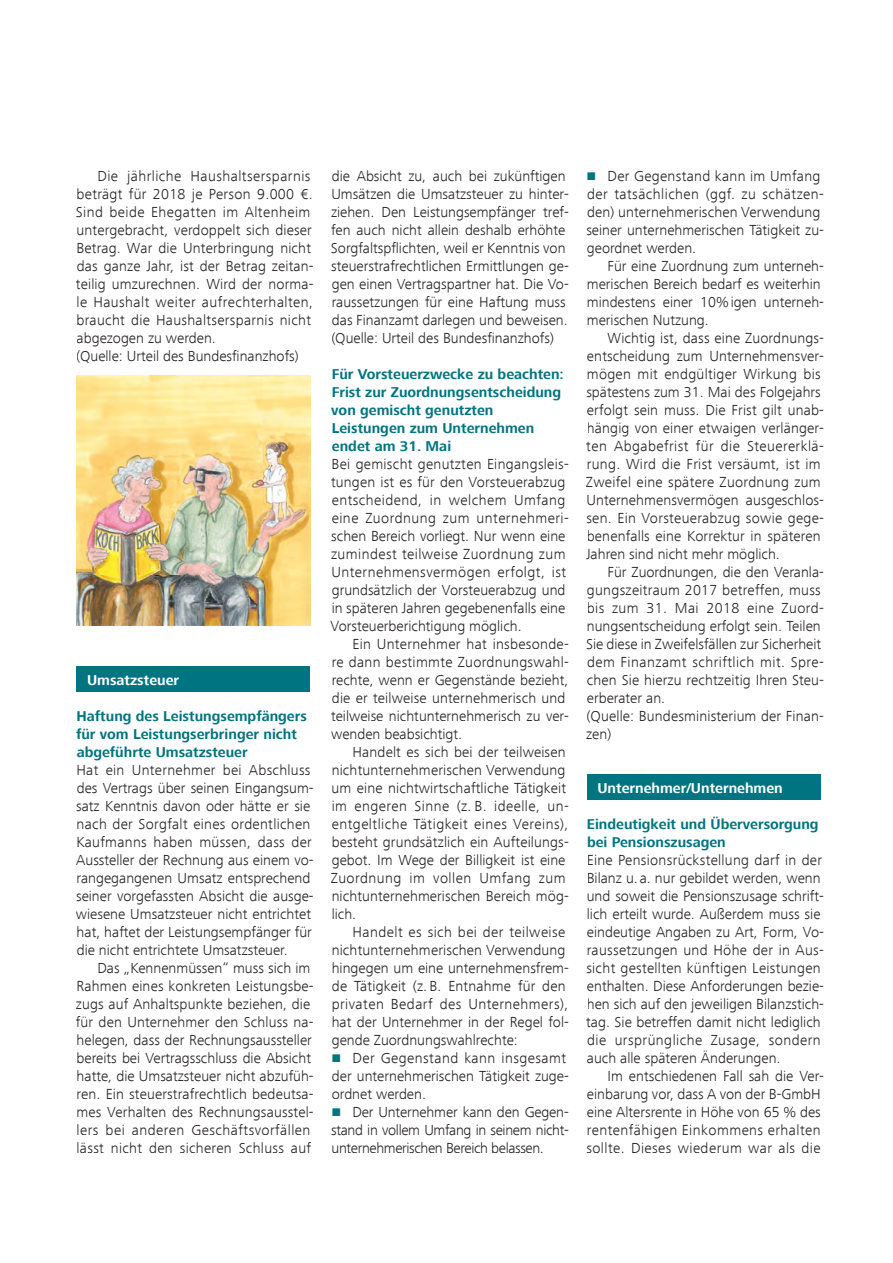
<style>
.page{position:relative;width:893px;height:1263px;background:#fff}
.page>*{position:absolute;margin:0;border:0;box-sizing:border-box;transform-origin:0 0}
.t1{font:300 15px/18px "Frutiger Next Com";letter-spacing:.005em;color:#231f20}
.t2{font:700 14.7px/18px "Frutiger Next Com";color:#007480}
.t3{font:700 14.7px "Frutiger Next Com";color:#fff}
.s1{color:#007480}
</style>
<div class="page">
<div style="left:77px;top:667px;width:233px;height:25px;background:#007480"></div>
<div style="left:587px;top:775px;width:234px;height:25px;background:#007480"></div>
<img style="left:77px;top:375px;width:233px;height:250px">
<p class="t1" style="left:76px;top:167px;width:239px;text-indent:22px">Die jährliche Haushaltsersparnis beträgt für 2018 je Person 9.000 €.<br>Sind beide Ehegatten im Altenheim untergebracht, verdoppelt sich dieser Betrag. War die Unterbringung nicht das ganze Jahr, ist der Betrag zeitan&shy;teilig umzurechnen. Wird der norma&shy;le Haushalt weiter aufrechterhalten, braucht die Haushaltsersparnis nicht abgezogen zu werden.<br>(Quelle: Urteil des Bundesfinanzhofs)</p>
<p class="t3" style="left:87px;top:671px;width:94px">Umsatzsteuer</p>
<p class="t2" style="left:76px;top:707px;width:232px">Haftung des Leistungsempfängers für vom Leistungserbringer nicht abgeführte Umsatzsteuer</p>
<p class="t1" style="left:76px;top:761px;width:239px">Hat ein Unternehmer bei Abschluss des Vertrags über seinen Eingangsum&shy;satz Kenntnis davon oder hätte er sie nach der Sorgfalt eines ordentlichen Kaufmanns haben müssen, dass der Aussteller der Rechnung aus einem vo&shy;rangegangenen Umsatz entsprechend seiner vorgefassten Absicht die ausge&shy;wiesene Umsatzsteuer nicht entrichtet hat, haftet der Leistungsempfänger für die nicht entrichtete Umsatzsteuer.</p>
<p class="t1" style="left:76px;top:959px;width:239px;text-indent:22px">Das „Kennenmüssen“ muss sich im Rahmen eines konkreten Leistungsbe&shy;zugs auf Anhaltspunkte beziehen, die für den Unternehmer den Schluss na&shy;helegen, dass der Rechnungsaussteller bereits bei Vertragsschluss die Absicht hatte, die Umsatzsteuer nicht abzufüh&shy;ren. Ein steuerstrafrechtlich bedeutsa&shy;mes Verhalten des Rechnungsausstel&shy;lers bei anderen Geschäftsvorfällen lässt nicht den sicheren Schluss auf</p>
<p class="t1" style="left:331px;top:167px;width:239px">die Absicht zu, auch bei zukünftigen Umsätzen die Umsatzsteuer zu hinter&shy;ziehen. Den Leistungsempfänger tref&shy;fen auch nicht allein deshalb erhöhte Sorgfaltspflichten, weil er Kenntnis von steuerstrafrechtlichen Ermittlungen ge&shy;gen einen Vertragspartner hat. Die Vo&shy;raussetzungen für eine Haftung muss das Finanzamt darlegen und beweisen. (Quelle: Urteil des Bundesfinanzhofs)</p>
<p class="t2" style="left:331px;top:365px;width:234px">Für Vorsteuerzwecke zu beachten:<br>Frist zur Zuordnungsentscheidung von gemischt genutzten<br>Leistungen zum Unternehmen endet am 31. Mai</p>
<p class="t1" style="left:330px;top:455px;width:240px">Bei gemischt genutzten Eingangsleis&shy;tungen ist es für den Vorsteuerabzug entscheidend, in welchem Umfang eine Zuordnung zum unternehmeri&shy;schen Bereich vorliegt. Nur wenn eine zumindest teilweise Zuordnung zum Unternehmensvermögen erfolgt, ist grundsätzlich der Vorsteuerabzug und in späteren Jahren gegebenenfalls eine Vorsteuerberichtigung möglich.</p>
<p class="t1" style="left:331px;top:635px;width:239px;text-indent:21px">Ein Unternehmer hat insbesonde&shy;re dann bestimmte Zuordnungswahl&shy;rechte, wenn er Gegenstände bezieht, die er teilweise unternehmerisch und teilweise nichtunternehmerisch zu ver&shy;wenden beabsichtigt.</p>
<p class="t1" style="left:331px;top:743px;width:240px;text-indent:22px">Handelt es sich bei der teilweisen nichtunternehmerischen Verwendung um eine nichtwirtschaftliche Tätigkeit im engeren Sinne (z. B. ideelle, un&shy;entgeltliche Tätigkeit eines Vereins), besteht grundsätzlich ein Aufteilungs&shy;gebot. Im Wege der Billigkeit ist eine Zuordnung im vollen Umfang zum nichtunternehmerischen Bereich mög&shy;lich.</p>
<p class="t1" style="left:332px;top:923px;width:239px;text-indent:21px">Handelt es sich bei der teilweise nichtunternehmerischen Verwendung hingegen um eine unternehmensfrem&shy;de Tätigkeit (z. B. Entnahme für den privaten Bedarf des Unternehmers), hat der Unternehmer in der Regel fol&shy;gende Zuordnungswahlrechte:</p>
<p class="t1" style="left:331px;top:1049px;width:239px"><span class="s1">■</span> Der Gegenstand kann insgesamt der unternehmerischen Tätigkeit zuge&shy;ordnet werden.</p>
<p class="t1" style="left:331px;top:1103px;width:239px;text-align:justify"><span class="s1">■</span> Der Unternehmer kann den Gegen&shy;stand in vollem Umfang in seinem nicht&shy;unternehmerischen Bereich belassen.</p>
<p class="t1" style="left:586px;top:167px;width:239px"><span class="s1">■</span> Der Gegenstand kann im Umfang der tatsächlichen (ggf. zu schätzen&shy;den) unternehmerischen Verwendung seiner unternehmerischen Tätigkeit zu&shy;geordnet werden.</p>
<p class="t1" style="left:587px;top:257px;width:239px;text-indent:21px">Für eine Zuordnung zum unterneh&shy;merischen Bereich bedarf es weiterhin mindestens einer 10% igen unterneh&shy;merischen Nutzung.</p>
<p class="t1" style="left:586px;top:329px;width:240px;text-indent:22px">Wichtig ist, dass eine Zuordnungs&shy;entscheidung zum Unternehmensver&shy;mögen mit endgültiger Wirkung bis spätestens zum 31. Mai des Folgejahrs erfolgt sein muss. Die Frist gilt unab&shy;hängig von einer etwaigen verlänger&shy;ten Abgabefrist für die Steuererklä&shy;rung. Wird die Frist versäumt, ist im Zweifel eine spätere Zuordnung zum Unternehmensvermögen ausgeschlos&shy;sen. Ein Vorsteuerabzug sowie gege&shy;benenfalls eine Korrektur in späteren Jahren sind nicht mehr möglich.</p>
<p class="t1" style="left:586px;top:563px;width:239px;text-indent:22px">Für Zuordnungen, die den Veranla&shy;gungszeitraum 2017 betreffen, muss bis zum 31. Mai 2018 eine Zuord&shy;nungsentscheidung erfolgt sein. Teilen<br>Sie diese in Zweifelsfällen zur Sicherheit dem Finanzamt schriftlich mit. Spre&shy;chen Sie hierzu rechtzeitig Ihren Steu&shy;erberater an.<br>(Quelle: Bundesministerium der Finan&shy;zen)</p>
<p class="t3" style="left:597px;top:779px;width:187px">Unternehmer/Unternehmen</p>
<p class="t2" style="left:587px;top:815px;width:233px">Eindeutigkeit und Überversorgung bei Pensionszusagen</p>
<p class="t1" style="left:586px;top:851px;width:239px">Eine Pensionsrückstellung darf in der Bilanz u. a. nur gebildet werden, wenn und soweit die Pensionszusage schrift&shy;lich erteilt wurde. Außerdem muss sie eindeutige Angaben zu Art, Form, Vo&shy;raussetzungen und Höhe der in Aus&shy;sicht gestellten künftigen Leistungen enthalten. Diese Anforderungen bezie&shy;hen sich auf den jeweiligen Bilanzstich&shy;tag. Sie betreffen damit nicht lediglich die ursprüngliche Zusage, sondern auch alle späteren Änderungen.</p>
<p class="t1" style="left:586px;top:1067px;width:239px;text-indent:21px">Im entschiedenen Fall sah die Ver&shy;einbarung vor, dass A von der B-GmbH eine Altersrente in Höhe von 65 % des rentenfähigen Einkommens erhalten sollte. Dieses wiederum war als die</p>
</div>
